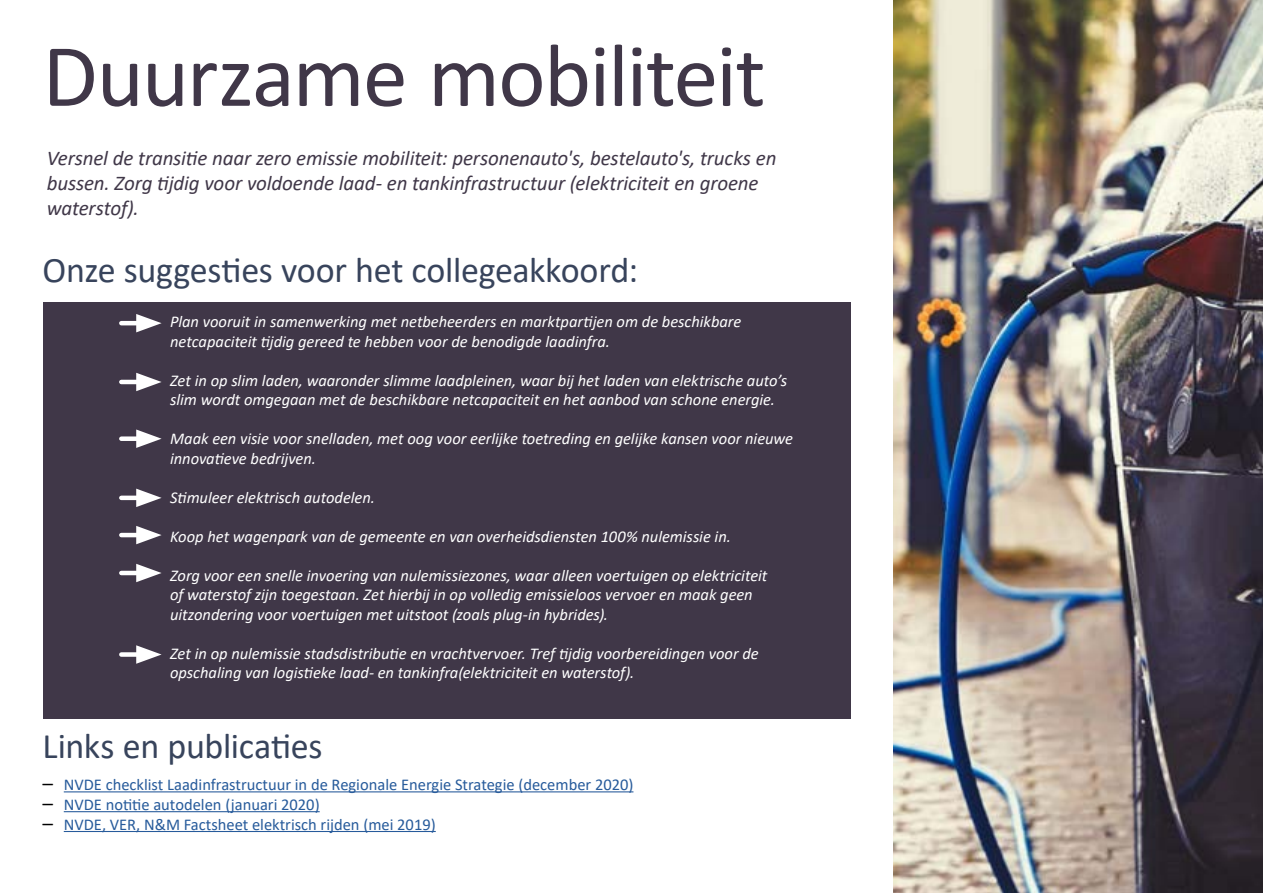
<style>
.page{position:relative;width:1263px;height:893px;background:#fff}
.page>*{position:absolute;margin:0;border:0;box-sizing:border-box;transform-origin:0 0}
.t1{font:90px "Calibri";letter-spacing:-.02em;color:#403748}
.t2{font:36px "Calibri";letter-spacing:-.01em;color:#38445c}
.t3{font:italic 21px/25.2px "Calibri";letter-spacing:-.005em;color:#403748}
.t4{font:italic 16.5px/19.5px "Calibri";letter-spacing:-.005em;color:#fff}
.t5{font:16.5px/19.8px "Calibri";color:#275b9b}
.s1{color:#000}
</style>
<div class="page">
<div style="left:43px;top:302px;width:807px;height:417px;background:#403748"></div>
<hr style="left:121px;top:321px;width:26px;height:4px;background:#fff">
<svg style="left:136px;top:314px;width:26px;height:18px"></svg>
<hr style="left:121px;top:571px;width:26px;height:4px;background:#fff">
<svg style="left:136px;top:564px;width:26px;height:18px"></svg>
<img style="left:893px;top:0;width:370px;height:893px">
<hr style="left:64px;top:791px;width:569px;height:1px;background:#275b9b">
<hr style="left:64px;top:811px;width:256px;height:1px;background:#275b9b">
<hr style="left:64px;top:831px;width:372px;height:1px;background:#275b9b">
<hr style="left:121px;top:380px;width:26px;height:4px;background:#fff">
<svg style="left:136px;top:373px;width:26px;height:18px"></svg>
<div style="left:121px;top:436px;width:26px;height:5px;background:#fff"></div>
<svg style="left:136px;top:429px;width:26px;height:19px"></svg>
<hr style="left:121px;top:496px;width:26px;height:4px;background:#fff">
<svg style="left:136px;top:489px;width:26px;height:18px"></svg>
<hr style="left:121px;top:533px;width:26px;height:4px;background:#fff">
<svg style="left:136px;top:526px;width:26px;height:18px"></svg>
<div style="left:121px;top:652px;width:26px;height:5px;background:#fff"></div>
<svg style="left:136px;top:645px;width:26px;height:19px"></svg>
<h1 class="t1" style="left:43px;top:13px;width:724px">Duurzame mobiliteit</h1>
<p class="t3" style="left:47px;top:144px;width:731px">Versnel de transitie naar zero emissie mobiliteit: personenauto's, bestelauto's, trucks en bussen. Zorg tijdig voor voldoende laad- en tankinfrastructuur (elektriciteit en groene waterstof).</p>
<h2 class="t2" style="left:43px;top:245px;width:597px">Onze suggesties voor het collegeakkoord:</h2>
<p class="t4" style="left:170px;top:311px;width:573px">Plan vooruit in samenwerking met netbeheerders en marktpartijen om de beschikbare netcapaciteit tijdig gereed te hebben voor de benodigde laadinfra.</p>
<p class="t4" style="left:170px;top:370px;width:619px">Zet in op slim laden, waaronder slimme laadpleinen, waar bij het laden van elektrische auto’s slim wordt omgegaan met de beschikbare netcapaciteit en het aanbod van schone energie.</p>
<p class="t4" style="left:170px;top:428px;width:624px">Maak een visie voor snelladen, met oog voor eerlijke toetreding en gelijke kansen voor nieuwe innovatieve bedrijven.</p>
<p class="t4" style="left:170px;top:487px;width:206px">Stimuleer elektrisch autodelen.</p>
<p class="t4" style="left:170px;top:526px;width:562px">Koop het wagenpark van de gemeente en van overheidsdiensten 100% nulemissie in.</p>
<p class="t4" style="left:170px;top:565px;width:599px">Zorg voor een snelle invoering van nulemissiezones, waar alleen voertuigen op elektriciteit of waterstof zijn toegestaan. Zet hierbij in op volledig emissieloos vervoer en maak geen uitzondering voor voertuigen met uitstoot (zoals plug-in hybrides).</p>
<p class="t4" style="left:170px;top:643px;width:590px">Zet in op nulemissie stadsdistributie en vrachtvervoer. Tref tijdig voorbereidingen voor de opschaling van logistieke laad- en tankinfra(elektriciteit en waterstof).</p>
<h2 class="t2" style="left:43px;top:721px;width:281px">Links en publicaties</h2>
<p class="t5" style="left:43px;top:774px;width:592px"><span class="s1">ꟷ</span> NVDE checklist Laadinfrastructuur in de Regionale Energie Strategie (december 2020) <span class="s1">ꟷ</span> NVDE notitie autodelen (januari 2020)<br><span class="s1">ꟷ</span> NVDE, VER, N&amp;M Factsheet elektrisch rijden (mei 2019)</p>
</div>
